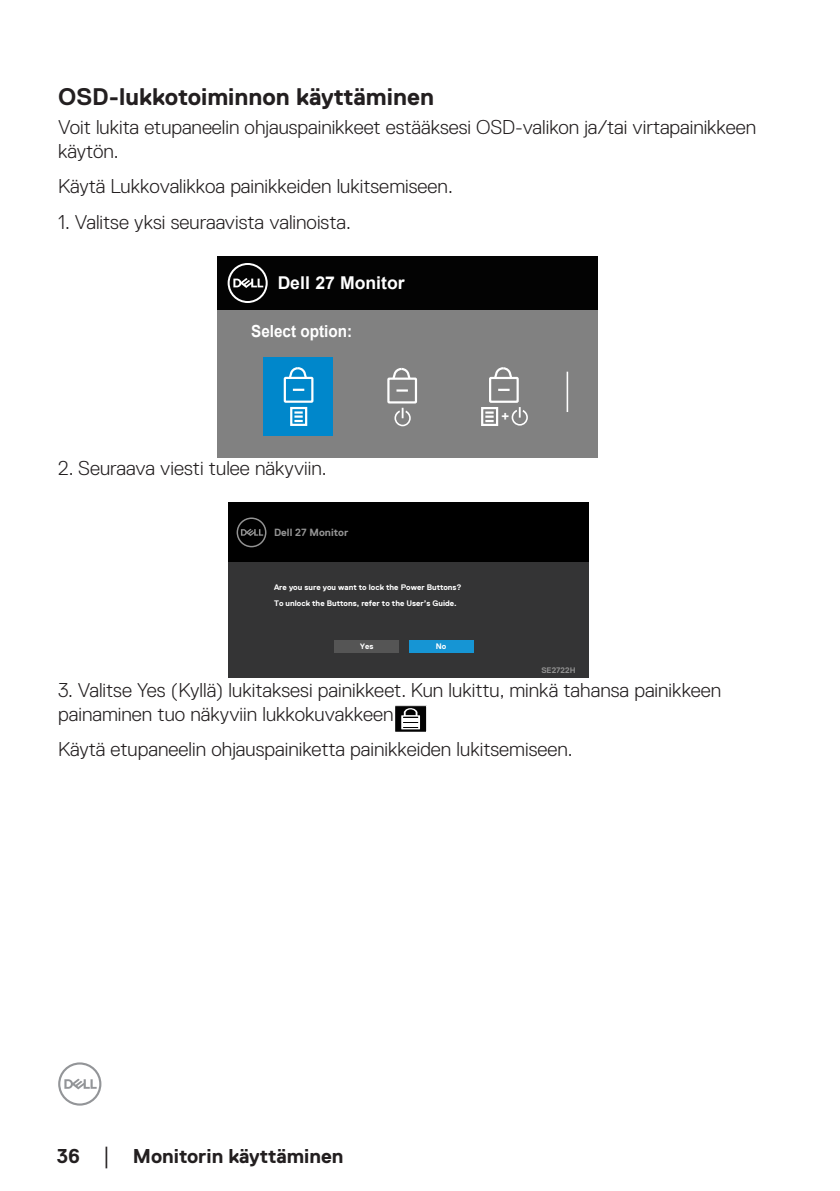
<style>
.page{position:relative;width:840px;height:1191px;background:#fff}
.page>*{position:absolute;margin:0;border:0;box-sizing:border-box;transform-origin:0 0}
.Head2{font:700 24px "Dell Replica";color:#231f20}
.text{font:300 20px/24px "Dell Replica";color:#231f20}
.t1{font:700 20px "Dell Replica";color:#231f20}
.t2{font:700 17.6px "Arial";color:#fff}
.t3{font:700 16.6px "Arial";color:#fff;scale:.92 1}
.t4{font:700 13.2px "Arial";color:#fff}
.t5{font:700 10.4px "Dell Replica";color:#939393}
.t6{font:700 8px/16.2px "Dell Replica";color:#fff}
.t7{font:700 8px "Dell Replica";color:#939393}
.s1{font-family:"Times New Roman";font-weight:400;font-size:18px}
</style>
<div class="page">
<svg style="left:58px;top:1062px;width:43px;height:43px"></svg>
<div style="left:217px;top:310px;width:380px;height:148px;background:#818181"></div>
<div style="left:217px;top:256px;width:380px;height:54px;background:#030303"></div>
<svg style="left:227px;top:263px;width:40px;height:40px"></svg>
<div style="left:387px;top:377px;width:30px;height:26px;border:2px solid #fff"></div>
<svg style="left:396px;top:389px;width:11px;height:2px"></svg>
<svg style="left:391px;top:367px;width:20px;height:13px"></svg>
<svg style="left:394px;top:408px;width:16px;height:18px"></svg>
<div style="left:488px;top:377px;width:30px;height:26px;border:2px solid #fff"></div>
<svg style="left:498px;top:389px;width:11px;height:2px"></svg>
<svg style="left:493px;top:367px;width:20px;height:13px"></svg>
<div style="left:481px;top:407px;width:17px;height:19px;border:2px solid #fff"></div>
<svg style="left:485px;top:411px;width:8px;height:11px"></svg>
<svg style="left:511px;top:407px;width:16px;height:18px"></svg>
<div style="left:263px;top:357px;width:70px;height:78px;background:#0087cb"></div>
<div style="left:283px;top:377px;width:30px;height:26px;border:2px solid #fff"></div>
<svg style="left:293px;top:389px;width:11px;height:2px"></svg>
<svg style="left:288px;top:367px;width:19px;height:13px"></svg>
<div style="left:290px;top:407px;width:17px;height:19px;border:2px solid #fff"></div>
<svg style="left:294px;top:411px;width:8px;height:11px"></svg>
<hr style="left:566px;top:372px;width:2px;height:40px;background:#fff">
<div style="left:228px;top:503px;width:361px;height:59px;background:#000"></div>
<svg style="left:236px;top:517px;width:30px;height:30px"></svg>
<div style="left:228px;top:562px;width:361px;height:116px;background:#343435"></div>
<div style="left:409px;top:640px;width:64px;height:13px;background:#1695d4"></div>
<div style="left:334px;top:640px;width:64px;height:13px;background:#555"></div>
<div style="left:394px;top:705px;width:32px;height:27px;background:#030303"></div>
<div style="left:394px;top:705px;width:33px;height:27px;border:1px solid #fff"></div>
<svg style="left:401px;top:708px;width:19px;height:21px"></svg>
<p class="Head2" style="left:58px;top:84px;width:377px">OSD-lukkotoiminnon käyttäminen</p>
<p class="text" style="left:58px;top:115px;width:699px">Voit lukita etupaneelin ohjauspainikkeet estääksesi OSD-valikon ja/tai virtapainikkeen käytön.</p>
<p class="text" style="left:58px;top:174px;width:396px">Käytä Lukkovalikkoa painikkeiden lukitsemiseen.</p>
<p class="text" style="left:58px;top:210px;width:294px">1. Valitse yksi seuraavista valinoista.</p>
<p class="t2" style="left:278px;top:270px;width:128px">Dell 27 Monitor</p>
<p class="t3" style="left:251px;top:320px;width:111px">Select option:</p>
<p class="text" style="left:58px;top:456px;width:270px">2. Seuraava viesti tulee näkyviin.</p>
<p class="t5" style="left:274px;top:526px;width:76px">Dell 27 Monitor</p>
<p class="t6" style="left:274px;top:579px;width:189px">Are you sure you want to lock the Power Buttons?<br>To unlock the Buttons, refer to the User’s Guide.</p>
<p class="t6" style="left:360px;top:638px;width:15px">Yes</p>
<p class="t6" style="left:435px;top:638px;width:12px">No</p>
<p class="t4" style="left:501px;top:407px;width:9px">+</p>
<p class="t7" style="left:541px;top:665px;width:36px">SE2722H</p>
<p class="text" style="left:58px;top:678px;width:664px">3. Valitse Yes (Kyllä) lukitaksesi painikkeet. Kun lukittu, minkä tahansa painikkeen painaminen tuo näkyviin lukkokuvakkeen</p>
<p class="text" style="left:58px;top:737px;width:515px">Käytä etupaneelin ohjauspainiketta painikkeiden lukitsemiseen.</p>
<p class="t1" style="left:57px;top:1144px;width:288px">36 <span class="s1">│</span> Monitorin käyttäminen</p>
</div>
